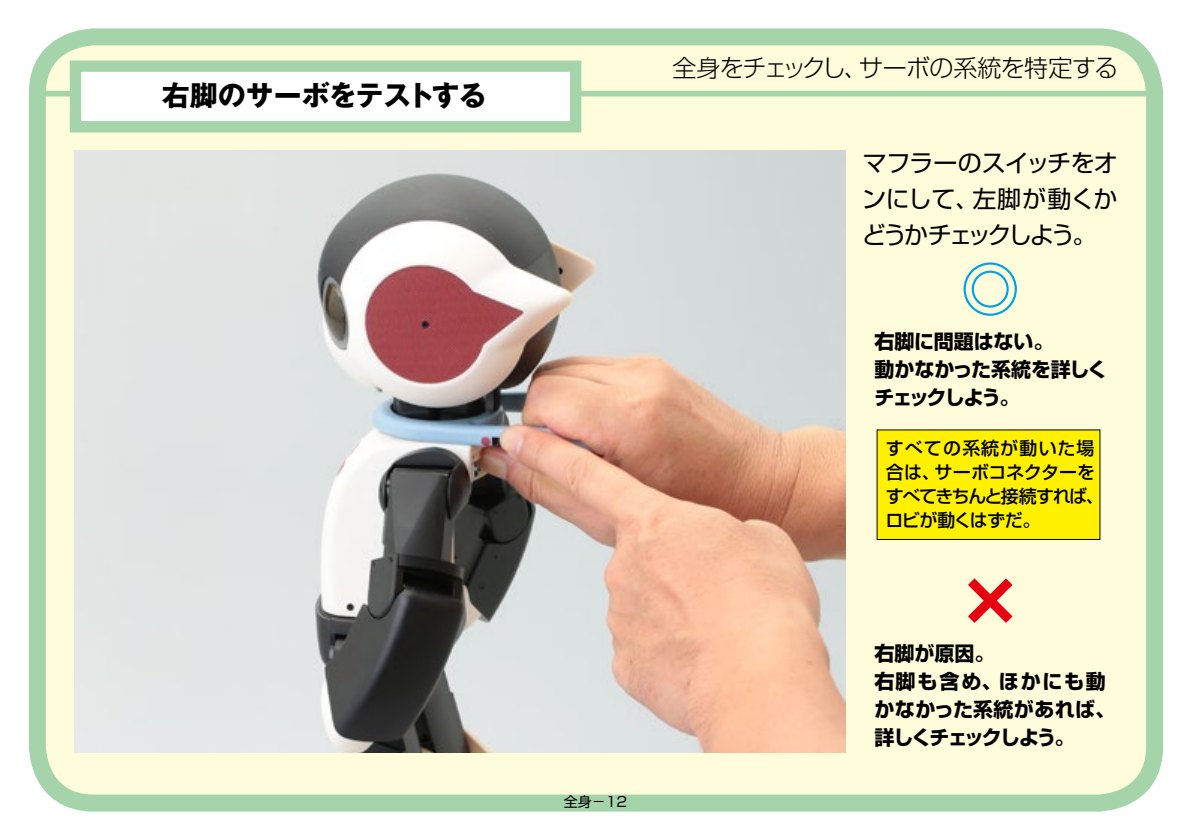
<style>
.page{position:relative;width:1191px;height:840px;background:#fff}
.page>*{position:absolute;margin:0;border:0;box-sizing:border-box;transform-origin:0 0}
.t1{font:900 60px "Shin Go Pro";color:#00a0e9}
.t2{font:900 60px "Shin Go Pro";color:#e60012}
.t3{font:700 28px "Gothic MB101 Pro";letter-spacing:-.02em;color:#000}
.t4{font:24px/36px "Shin Go Pro";letter-spacing:-.035em;color:#000;text-align:right}
.t5{font:24px/36px "Shin Go Pro";letter-spacing:-.11em;color:#000}
.t6{font:300 24px "Shin Go Pro";letter-spacing:-.03em;color:#000}
.t7{font:300 24px "Shin Go Pro";letter-spacing:-.12em;color:#000}
.t8{font:700 20px/28px "Shin Go Pro";color:#000}
.t9{font:500 18px/24px "Shin Go Pro";letter-spacing:-.075em;color:#000}
.t10{font:500 18px/24px "Shin Go Pro";letter-spacing:.045em;color:#000;text-align:right}
.t11{font:14px "Shin Go Pro";color:#000}
</style>
<div class="page">
<div style="left:37px;top:37px;width:1117px;height:765px;background:#fffcdb;border-radius:57px"></div>
<div style="left:29px;top:28px;width:1134px;height:783px;border:17px solid #a5d4ab;border-radius:57px"></div>
<div style="left:37px;top:91px;width:1109px;height:5px;background:#a5d4ab"></div>
<div style="left:70px;top:60px;width:511px;height:72px;background:#fff;border:11px solid #a5d4ab"></div>
<div style="left:877px;top:429px;width:223px;height:110px;background:#fff100"></div>
<img style="left:74px;top:151px;width:771px;height:601px">
<h2 class="t3" style="left:162px;top:72px;width:327px">右脚のサーボをテストする</h2>
<p class="t11" style="left:564px;top:789px;width:65px">全身－12</p>
<p class="t7" style="left:672px;top:48px;width:197px">全身をチェックし、</p>
<p class="t6" style="left:858px;top:48px;width:261px">サーボの系統を特定する</p>
<p class="t4" style="left:863px;top:142px;width:256px">マフラーのスイッチをオ左脚が動くか</p>
<p class="t5" style="left:862px;top:178px;width:236px">ンにして、<br>どうかチェックしよう。</p>
<h1 class="t1" style="left:960px;top:241px;width:61px">◎</h1>
<p class="t8" style="left:874px;top:325px;width:235px">右脚に問題はない。<br>動かなかった系統を詳しくチェックしよう。</p>
<p class="t10" style="left:885px;top:434px;width:211px">すべての系統が動いた場サーボコネクターを</p>
<p class="t9" style="left:885px;top:458px;width:220px">合は、<br>すべてきちんと接続すれば、ロビが動くはずだ。</p>
<h1 class="t2" style="left:960px;top:553px;width:61px">×</h1>
<p class="t8" style="left:874px;top:637px;width:242px">右脚が原因。<br>右脚も含め、ほかにも動かなかった系統があれば、詳しくチェックしよう。</p>
</div>
